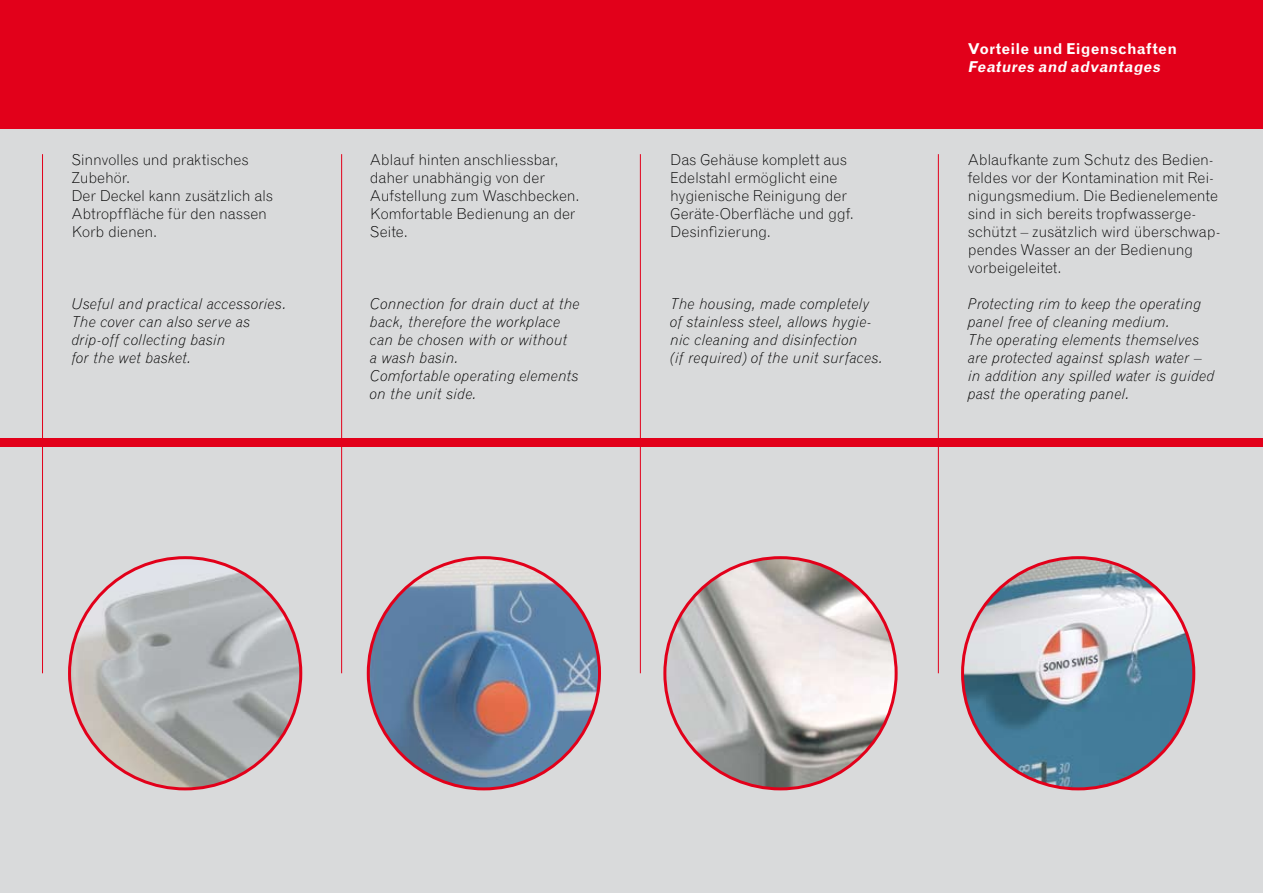
<style>
.page{position:relative;width:1263px;height:893px;background:#fff}
.page>*{position:absolute;margin:0;border:0;box-sizing:border-box;transform-origin:0 0}
.t1{font:italic 300 15px/18px "Grotesque";color:#000}
.t2{font:300 15px/18px "Grotesque";letter-spacing:-.015em;color:#000}
.t3{font:700 15px "Grotesque";letter-spacing:.01em;color:#fff}
.t4{font:italic 700 15px "Grotesque";color:#fff}
</style>
<div class="page">
<div style="left:0;top:442px;width:1263px;height:451px;background:#d9dadb"></div>
<div style="left:0;top:94px;width:1263px;height:344px;background:#d9dadb"></div>
<img style="left:70px;top:558px;width:231px;height:231px;border-radius:50%">
<img style="left:368px;top:558px;width:231px;height:231px;border-radius:50%">
<img style="left:665px;top:558px;width:231px;height:231px;border-radius:50%">
<img style="left:962px;top:558px;width:232px;height:231px;border-radius:50%">
<hr style="left:42px;top:154px;width:1px;height:519px;background:#e2001a">
<hr style="left:341px;top:154px;width:1px;height:519px;background:#e2001a">
<hr style="left:640px;top:154px;width:1px;height:519px;background:#e2001a">
<hr style="left:938px;top:154px;width:1px;height:519px;background:#e2001a">
<div style="left:0;top:0;width:1263px;height:129px;background:#e2001a"></div>
<div style="left:0;top:438px;width:1263px;height:8px;background:#e2001a"></div>
<p class="t2" style="left:71px;top:151px;width:203px">Sinnvolles und praktisches<br>Zubehör.<br>Der Deckel kann zusätzlich als<br>Abtropffläche für den nassen<br>Korb dienen.</p>
<p class="t1" style="left:71px;top:295px;width:217px">Useful and practical accessories.<br>The cover can also serve as drip-off collecting basin<br>for the wet basket.</p>
<p class="t2" style="left:370px;top:151px;width:211px">Ablauf hinten anschliessbar, daher unabhängig von der<br>Aufstellung zum Waschbecken.<br>Komfortable Bedienung an der<br>Seite.</p>
<p class="t1" style="left:370px;top:295px;width:211px">Connection for drain duct at the back, therefore the workplace can be chosen with or without<br>a wash basin.<br>Comfortable operating elements on the unit side.</p>
<p class="t2" style="left:670px;top:151px;width:185px">Das Gehäuse komplett aus<br>Edelstahl ermöglicht eine hygienische Reinigung der<br>Geräte-Oberfläche und ggf.<br>Desinfizierung.</p>
<p class="t1" style="left:670px;top:295px;width:214px">The housing, made completely of stainless steel, allows hygie&shy;nic cleaning and disinfection<br>(if required) of the unit surfaces.</p>
<p class="t3" style="left:967px;top:40px;width:211px">Vorteile und Eigenschaften</p>
<p class="t4" style="left:967px;top:58px;width:197px">Features and advantages</p>
<p class="t2" style="left:968px;top:151px;width:254px">Ablaufkante zum Schutz des Bedien&shy;feldes vor der Kontamination mit Rei&shy;nigungsmedium. Die Bedienelemente sind in sich bereits tropfwasserge&shy;schützt – zusätzlich wird überschwap&shy;pendes Wasser an der Bedienung vorbeigeleitet.</p>
<p class="t1" style="left:968px;top:295px;width:248px">Protecting rim to keep the operating panel free of cleaning medium.<br>The operating elements themselves are protected against splash water – in addition any spilled water is guided past the operating panel.</p>
</div>
